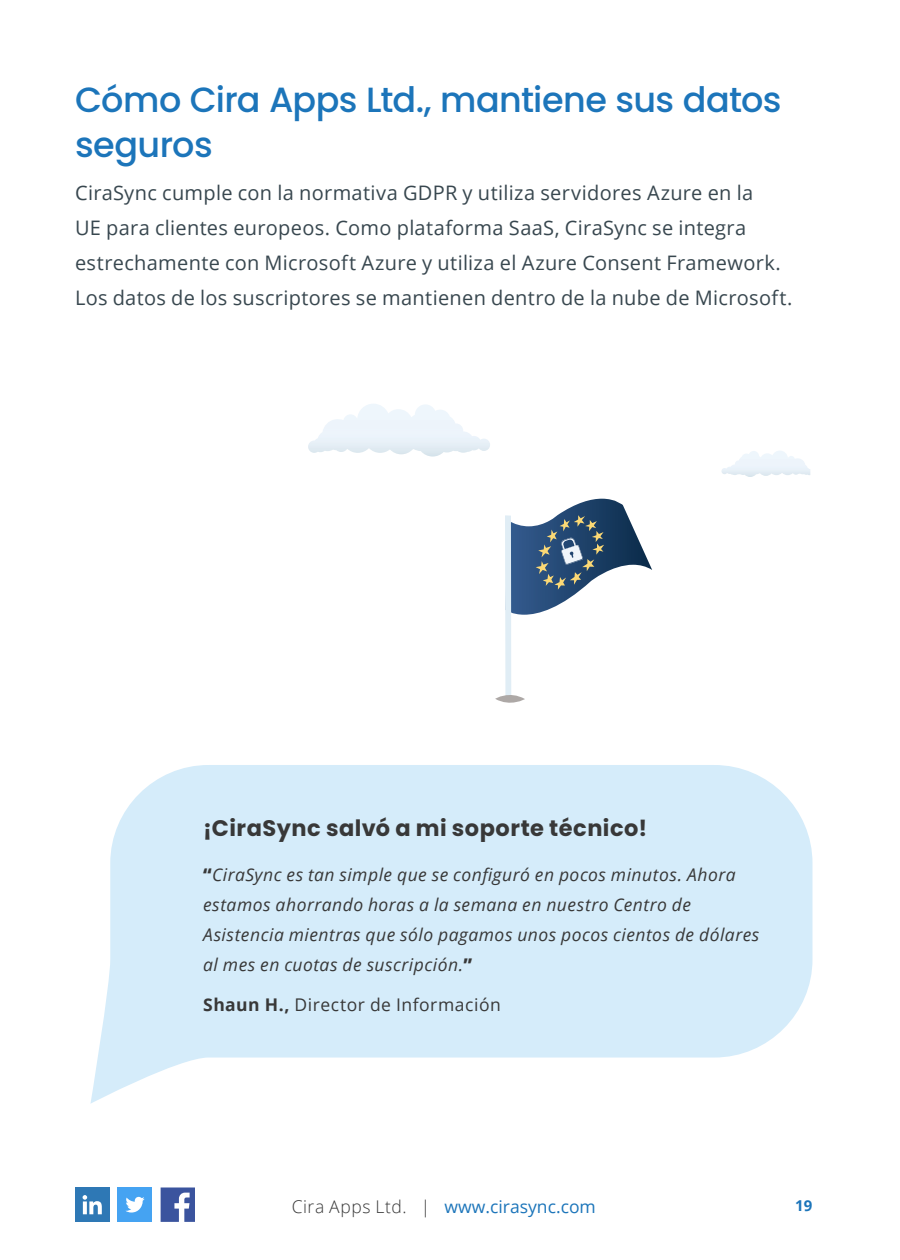
<style>
.page{position:relative;width:900px;height:1260px;background:#fff}
.page>*{position:absolute;margin:0;border:0;box-sizing:border-box;transform-origin:0 0}
.t1{font:500 35px/45px "Poppins";letter-spacing:-.015em;color:#1c75ba}
.t2{font:700 22.5px "Poppins";letter-spacing:.02em;color:#383838}
.t3{font:20px/35px "Open Sans";letter-spacing:.015em;color:#38474f}
.t4{font:italic 17.5px/30px "Open Sans";letter-spacing:.03em;color:#383838}
.t5{font:17.5px "Open Sans";letter-spacing:.03em;color:#383838}
.t6{font:17.5px "Open Sans";color:#1c75ba}
.t7{font:700 15px "Open Sans";color:#1c75ba}
.s1{font-weight:800;font-style:normal}
.s2{font-weight:700}
.s3{font-weight:300;color:#383838}
</style>
<div class="page">
<svg style="left:511px;top:499px;width:141px;height:116px"></svg>
<div style="left:505px;top:515px;width:6px;height:184px;background:#e0edf5"></div>
<svg style="left:308px;top:404px;width:182px;height:53px"></svg>
<svg style="left:721px;top:451px;width:89px;height:26px"></svg>
<svg style="left:495px;top:690px;width:30px;height:13px"></svg>
<svg style="left:90px;top:765px;width:722px;height:339px;fill:#d5ecfa"></svg>
<div style="left:118px;top:1188px;width:34px;height:34px;background:#45a3f2"></div>
<svg style="left:125px;top:1196px;width:20px;height:17px"></svg>
<div style="left:75px;top:1188px;width:34px;height:34px;background:#2e78b5"></div>
<svg style="left:83px;top:1195px;width:19px;height:19px"></svg>
<svg style="left:161px;top:1188px;width:34px;height:34px"></svg>
<h1 class="t1" style="left:75px;top:77px;width:708px">Cómo Cira Apps Ltd., mantiene sus datos seguros</h1>
<p class="t3" style="left:75px;top:175px;width:719px">CiraSync cumple con la normativa GDPR y utiliza servidores Azure en la<br>UE para clientes europeos. Como plataforma SaaS, CiraSync se integra estrechamente con Microsoft Azure y utiliza el Azure Consent Framework.<br>Los datos de los suscriptores se mantienen dentro de la nube de Microsoft.</p>
<p class="t2" style="left:203px;top:815px;width:446px">¡CiraSync salvó a mi soporte técnico!</p>
<p class="t4" style="left:203px;top:859px;width:558px"><span class="s1">“</span>CiraSync es tan simple que se configuró en pocos minutos. Ahora estamos ahorrando horas a la semana en nuestro Centro de Asistencia mientras que sólo pagamos unos pocos cientos de dólares al mes en cuotas de suscripción.<span class="s1">”</span></p>
<p class="t5" style="left:203px;top:993px;width:299px"><span class="s2">Shaun H.,</span> Director de Información</p>
<p class="t6" style="left:292px;top:1195px;width:306px"><span class="s3">Cira Apps Ltd. |</span> www.cirasync.com</p>
<p class="t7" style="left:795px;top:1195px;width:19px">19</p>
</div>
